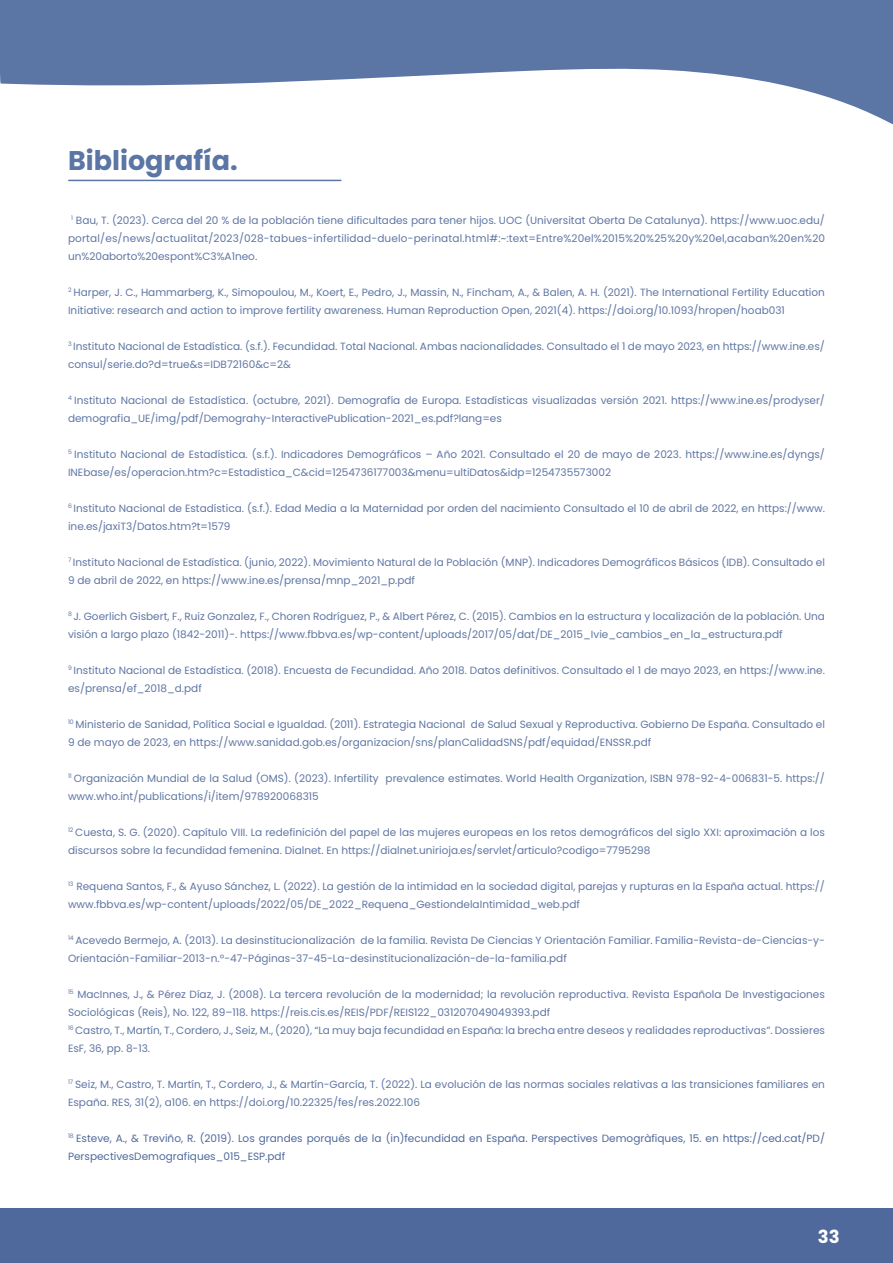
<style>
.page{position:relative;width:893px;height:1263px;background:#fff}
.page>*{position:absolute;margin:0;border:0;box-sizing:border-box;transform-origin:0 0}
.t1{font:700 27px "Poppins";color:#5b75a5}
.t2{font:700 18px "Poppins";color:#fff}
.t3{font:10.5px/18px "Poppins";color:#5f76a4}
.t4{font:10.5px/18px "Poppins";color:#4f699c}
</style>
<div class="page">
<div style="left:0;top:1209px;width:893px;height:54px;background:#4f699c"></div>
<hr style="left:69px;top:180px;width:272px;height:1px;background:#5b75a5">
<svg style="left:0;top:0;width:893px;height:109px;fill:#5b75a5"></svg>
<h1 class="t1" style="left:68px;top:145px;width:171px">Bibliografía.</h1>
<p class="t3" style="left:68px;top:211px;width:759px;text-align:justify"><sup>1</sup> Bau, T. (2023). Cerca del 20 % de la población tiene dificultades para tener hijos. UOC (Universitat Oberta De Catalunya). https://www.uoc.edu/ portal/es/news/actualitat/2023/028-tabues-infertilidad-duelo-perinatal.html#:~:text=Entre%20el%2015%20%25%20y%20el,acaban%20en%20 un%20aborto%20espont%C3%A1neo.</p>
<p class="t3" style="left:68px;top:283px;width:758px"><sup>2</sup> Harper, J. C., Hammarberg, K., Simopoulou, M., Koert, E., Pedro, J., Massin, N., Fincham, A., &amp; Balen, A. H. (2021). The International Fertility Education<br>Initiative: research and action to improve fertility awareness. Human Reproduction Open, 2021(4). https://doi.org/10.1093/hropen/hoab031</p>
<p class="t3" style="left:68px;top:337px;width:758px"><sup>3</sup> Instituto Nacional de Estadística. (s.f.). Fecundidad. Total Nacional. Ambas nacionalidades. Consultado el 1 de mayo 2023, en https://www.ine.es/ consul/serie.do?d=true&amp;s=IDB72160&amp;c=2&amp;</p>
<p class="t3" style="left:68px;top:391px;width:758px"><sup>4</sup> Instituto Nacional de Estadística. (octubre, 2021). Demografía de Europa. Estadísticas visualizadas versión 2021. https://www.ine.es/prodyser/ demografia_UE/img/pdf/Demograhy-InteractivePublication-2021_es.pdf?lang=es</p>
<p class="t3" style="left:68px;top:445px;width:758px"><sup>5</sup> Instituto Nacional de Estadística. (s.f.). Indicadores Demográficos – Año 2021. Consultado el 20 de mayo de 2023. https://www.ine.es/dyngs/<br>INEbase/es/operacion.htm?c=Estadistica_C&amp;cid=1254736177003&amp;menu=ultiDatos&amp;idp=1254735573002</p>
<p class="t3" style="left:68px;top:499px;width:758px"><sup>6</sup> Instituto Nacional de Estadística. (s.f.). Edad Media a la Maternidad por orden del nacimiento Consultado el 10 de abril de 2022, en https://www. ine.es/jaxiT3/Datos.htm?t=1579</p>
<p class="t3" style="left:68px;top:553px;width:758px"><sup>7</sup> Instituto Nacional de Estadística. (junio, 2022). Movimiento Natural de la Población (MNP). Indicadores Demográficos Básicos (IDB). Consultado el<br>9 de abril de 2022, en https://www.ine.es/prensa/mnp_2021_p.pdf</p>
<p class="t3" style="left:68px;top:607px;width:758px"><sup>8</sup> J. Goerlich Gisbert, F., Ruiz Gonzalez, F., Choren Rodríguez, P., &amp; Albert Pérez, C. (2015). Cambios en la estructura y localización de la población. Una visión a largo plazo (1842-2011)-. https://www.fbbva.es/wp-content/uploads/2017/05/dat/DE_2015_Ivie_cambios_en_la_estructura.pdf</p>
<p class="t3" style="left:68px;top:661px;width:758px"><sup>9</sup> Instituto Nacional de Estadística. (2018). Encuesta de Fecundidad. Año 2018. Datos definitivos. Consultado el 1 de mayo 2023, en https://www.ine. es/prensa/ef_2018_d.pdf</p>
<p class="t3" style="left:68px;top:715px;width:758px"><sup>10</sup> Ministerio de Sanidad, Política Social e Igualdad. (2011). Estrategia Nacional de Salud Sexual y Reproductiva. Gobierno De España. Consultado el<br>9 de mayo de 2023, en https://www.sanidad.gob.es/organizacion/sns/planCalidadSNS/pdf/equidad/ENSSR.pdf</p>
<p class="t3" style="left:68px;top:769px;width:758px"><sup>11</sup> Organización Mundial de la Salud (OMS). (2023). Infertility prevalence estimates. World Health Organization, ISBN 978-92-4-006831-5. https:// www.who.int/publications/i/item/978920068315</p>
<p class="t3" style="left:68px;top:823px;width:758px"><sup>12</sup> Cuesta, S. G. (2020). Capítulo VIII. La redefinición del papel de las mujeres europeas en los retos demográficos del siglo XXI: aproximación a los discursos sobre la fecundidad femenina. Dialnet. En https://dialnet.unirioja.es/servlet/articulo?codigo=7795298</p>
<p class="t3" style="left:68px;top:877px;width:758px"><sup>13</sup> Requena Santos, F., &amp; Ayuso Sánchez, L. (2022). La gestión de la intimidad en la sociedad digital, parejas y rupturas en la España actual. https:// www.fbbva.es/wp-content/uploads/2022/05/DE_2022_Requena_GestiondelaIntimidad_web.pdf</p>
<p class="t3" style="left:68px;top:931px;width:758px"><sup>14</sup> Acevedo Bermejo, A. (2013). La desinstitucionalización de la familia. Revista De Ciencias Y Orientación Familiar. Familia-Revista-de-Ciencias-y-<br>Orientación-Familiar-2013-n.º-47-Páginas-37-45-La-desinstitucionalización-de-la-familia.pdf</p>
<p class="t3" style="left:68px;top:985px;width:758px"><sup>15</sup> MacInnes, J., &amp; Pérez Díaz, J. (2008). La tercera revolución de la modernidad; la revolución reproductiva. Revista Española De Investigaciones Sociológicas (Reis), No. 122, 89–118. https://reis.cis.es/REIS/PDF/REIS122_031207049049393.pdf<br><sup>16</sup> Castro, T., Martín, T., Cordero, J., Seiz, M., (2020), “La muy baja fecundidad en España: la brecha entre deseos y realidades reproductivas”. Dossieres EsF, 36, pp. 8-13.</p>
<p class="t3" style="left:68px;top:1075px;width:758px"><sup>17</sup> Seiz, M., Castro, T. Martín, T., Cordero, J., &amp; Martín-García, T. (2022). La evolución de las normas sociales relativas a las transiciones familiares en<br>España. RES, 31(2), a106. en https://doi.org/10.22325/fes/res.2022.106</p>
<p class="t4" style="left:68px;top:1129px;width:758px"><sup>18</sup> Esteve, A., &amp; Treviño, R. (2019). Los grandes porqués de la (in)fecundidad en España. Perspectives Demogràfiques, 15. en https://ced.cat/PD/<br>PerspectivesDemografiques_015_ESP.pdf</p>
<h2 class="t2" style="left:818px;top:1226px;width:23px">33</h2>
</div>
